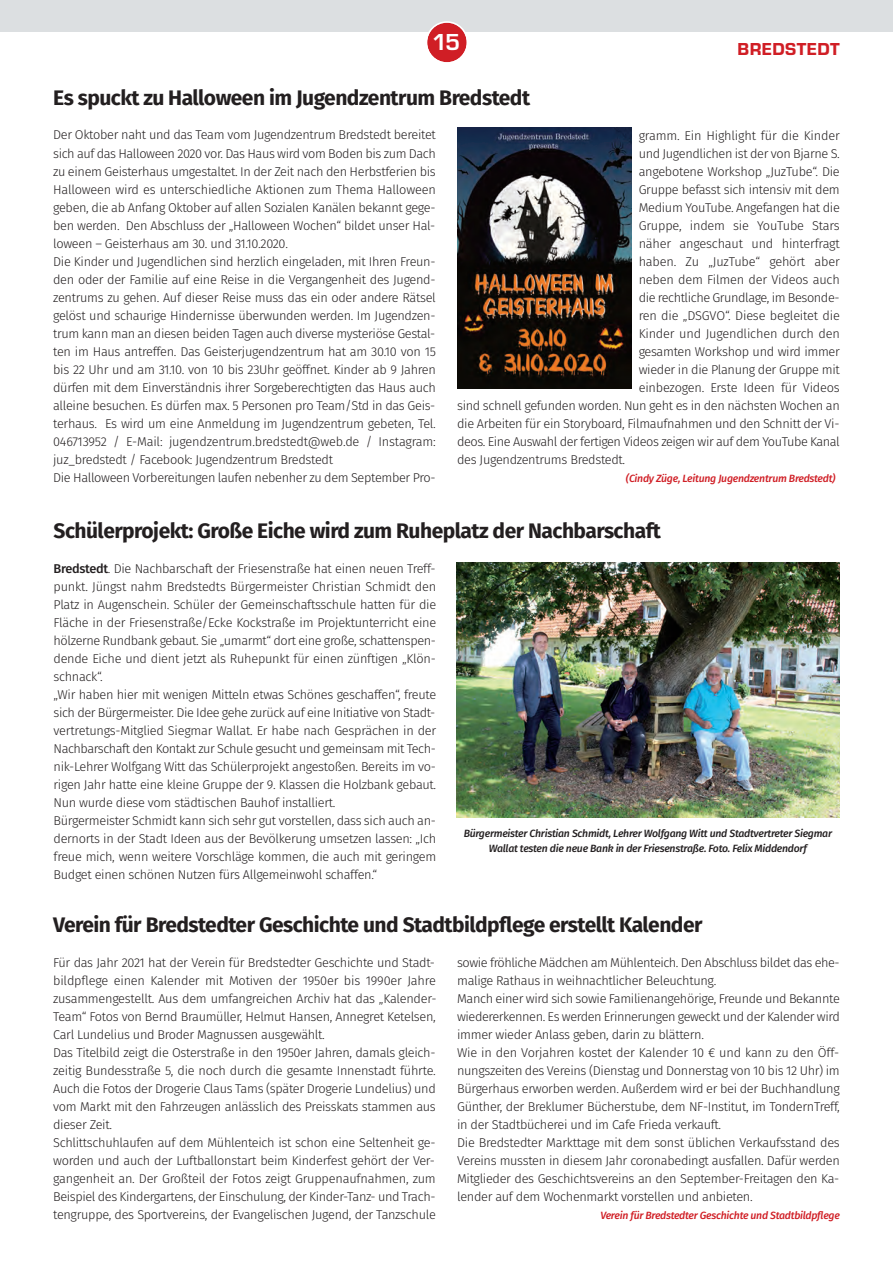
<style>
.page{position:relative;width:893px;height:1263px;background:#fff}
.page>*{position:absolute;margin:0;border:0;box-sizing:border-box;transform-origin:0 0}
.t1{font:700 24px "Eurostile T";color:#fff}
.t2{font:700 21px "Fira Sans";letter-spacing:-.025em;color:#231f20}
.t3{font:18px "Eurostile T Heav";letter-spacing:.025em;color:#d01e25}
.t4{font:300 12.75px/18px "Fira Sans";letter-spacing:-.025em;color:#231f20;text-align:justify}
.t5{font:italic 500 10.5px/15px "Fira Sans";letter-spacing:-.025em;color:#231f20;text-align:center}
.t6{font:italic 500 10.5px "Fira Sans";letter-spacing:-.025em;color:#d01e25}
.s1{font-weight:500}
</style>
<div class="page">
<div style="left:0;top:0;width:893px;height:32px;background:#dcdfe1"></div>
<svg style="left:427px;top:21px;width:40px;height:42px"></svg>
<img style="left:457px;top:128px;width:174px;height:261px">
<img style="left:457px;top:562px;width:383px;height:256px">
<p class="t1" style="left:432px;top:34px;width:29px">15</p>
<p class="t3" style="left:738px;top:43px;width:104px">BREDSTEDT</p>
<p class="t2" style="left:53px;top:89px;width:478px">Es spuckt zu Halloween im Jugendzentrum Bredstedt</p>
<p class="t4" style="left:53px;top:127px;width:384px">Der Oktober naht und das Team vom Jugendzentrum Bredstedt bereitet sich auf das Halloween 2020 vor. Das Haus wird vom Boden bis zum Dach zu einem Geisterhaus umgestaltet. In der Zeit nach den Herbstferien bis Halloween wird es unterschiedliche Aktionen zum Thema Halloween geben, die ab Anfang Oktober auf allen Sozialen Kanälen bekannt gege&shy;ben werden. Den Abschluss der „Halloween Wochen“ bildet unser Hal&shy;loween – Geisterhaus am 30. und 31.10.2020.</p>
<p class="t4" style="left:53px;top:253px;width:384px">Die Kinder und Jugendlichen sind herzlich eingeladen, mit Ihren Freun&shy;den oder der Familie auf eine Reise in die Vergangenheit des Jugend&shy;zentrums zu gehen. Auf dieser Reise muss das ein oder andere Rätsel gelöst und schaurige Hindernisse überwunden werden. Im Jugendzen&shy;trum kann man an diesen beiden Tagen auch diverse mysteriöse Gestal&shy;ten im Haus antreffen. Das Geisterjugendzentrum hat am 30.10 von 15 bis 22 Uhr und am 31.10. von 10 bis 23Uhr geöffnet. Kinder ab 9 Jahren dürfen mit dem Einverständnis ihrer Sorgeberechtigten das Haus auch alleine besuchen. Es dürfen max. 5 Personen pro Team/Std in das Geis&shy;terhaus. Es wird um eine Anmeldung im Jugendzentrum gebeten, Tel.<br>046713952 / E-Mail: jugendzentrum.bredstedt@web.de / Instagram: juz_bredstedt / Facebook: Jugendzentrum Bredstedt</p>
<p class="t4" style="left:53px;top:469px;width:384px">Die Halloween Vorbereitungen laufen nebenher zu dem September Pro-</p>
<p class="t4" style="left:639px;top:127px;width:203px">gramm. Ein Highlight für die Kinder</p>
<p class="t4" style="left:639px;top:145px;width:203px">und Jugendlichen ist der von Bjarne S.</p>
<p class="t4" style="left:639px;top:163px;width:203px">angebotene Workshop „JuzTube“. Die</p>
<p class="t4" style="left:639px;top:181px;width:203px">Gruppe befasst sich intensiv mit dem</p>
<p class="t4" style="left:639px;top:199px;width:203px">Medium YouTube. Angefangen hat die</p>
<p class="t4" style="left:639px;top:217px;width:203px">Gruppe, indem sie YouTube Stars</p>
<p class="t4" style="left:639px;top:235px;width:203px">näher angeschaut und hinterfragt</p>
<p class="t4" style="left:639px;top:253px;width:203px">haben. Zu „JuzTube“ gehört aber</p>
<p class="t4" style="left:639px;top:271px;width:203px">neben dem Filmen der Videos auch</p>
<p class="t4" style="left:639px;top:289px;width:202px">die rechtliche Grundlage, im Besonde-</p>
<p class="t4" style="left:639px;top:307px;width:203px">ren die „DSGVO“. Diese begleitet die</p>
<p class="t4" style="left:639px;top:325px;width:203px">Kinder und Jugendlichen durch den</p>
<p class="t4" style="left:639px;top:343px;width:203px">gesamten Workshop und wird immer</p>
<p class="t4" style="left:639px;top:361px;width:203px">wieder in die Planung der Gruppe mit</p>
<p class="t4" style="left:639px;top:379px;width:203px">einbezogen. Erste Ideen für Videos</p>
<p class="t4" style="left:457px;top:397px;width:384px">sind schnell gefunden worden. Nun geht es in den nächsten Wochen an</p>
<p class="t4" style="left:457px;top:415px;width:384px">die Arbeiten für ein Storyboard, Filmaufnahmen und den Schnitt der Vi-</p>
<p class="t4" style="left:457px;top:433px;width:384px">deos. Eine Auswahl der fertigen Videos zeigen wir auf dem YouTube Kanal</p>
<p class="t4" style="left:457px;top:451px;width:170px">des Jugendzentrums Bredstedt.</p>
<p class="t6" style="left:626px;top:474px;width:211px">(Cindy Züge, Leitung Jugendzentrum Bredstedt)</p>
<p class="t2" style="left:54px;top:522px;width:609px">Schülerprojekt: Große Eiche wird zum Ruheplatz der Nachbarschaft</p>
<p class="t4" style="left:54px;top:561px;width:384px"><span class="s1">Bredstedt</span>. Die Nachbarschaft der Friesenstraße hat einen neuen Treff&shy;punkt. Jüngst nahm Bredstedts Bürgermeister Christian Schmidt den Platz in Augenschein. Schüler der Gemeinschaftsschule hatten für die Fläche in der Friesenstraße/Ecke Kockstraße im Projektunterricht eine hölzerne Rundbank gebaut. Sie „umarmt“ dort eine große, schattenspen&shy;dende Eiche und dient jetzt als Ruhepunkt für einen zünftigen „Klön&shy;schnack“.</p>
<p class="t4" style="left:54px;top:687px;width:384px">„Wir haben hier mit wenigen Mitteln etwas Schönes geschaffen“, freute sich der Bürgermeister. Die Idee gehe zurück auf eine Initiative von Stadt&shy;vertretungs-Mitglied Siegmar Wallat. Er habe nach Gesprächen in der Nachbarschaft den Kontakt zur Schule gesucht und gemeinsam mit Tech&shy;nik-Lehrer Wolfgang Witt das Schülerprojekt angestoßen. Bereits im vo&shy;rigen Jahr hatte eine kleine Gruppe der 9. Klassen die Holzbank gebaut.<br>Nun wurde diese vom städtischen Bauhof installiert.</p>
<p class="t4" style="left:54px;top:813px;width:384px">Bürgermeister Schmidt kann sich sehr gut vorstellen, dass sich auch an&shy;dernorts in der Stadt Ideen aus der Bevölkerung umsetzen lassen: „Ich freue mich, wenn weitere Vorschläge kommen, die auch mit geringem Budget einen schönen Nutzen fürs Allgemeinwohl schaffen.“</p>
<p class="t5" style="left:464px;top:827px;width:370px">Bürgermeister Christian Schmidt, Lehrer Wolfgang Witt und Stadtvertreter Siegmar<br>Wallat testen die neue Bank in der Friesenstraße. Foto. Felix Middendorf</p>
<p class="t2" style="left:53px;top:916px;width:651px">Verein für Bredstedter Geschichte und Stadtbildpflege erstellt Kalender</p>
<p class="t4" style="left:53px;top:955px;width:385px">Für das Jahr 2021 hat der Verein für Bredstedter Geschichte und Stadt&shy;bildpflege einen Kalender mit Motiven der 1950er bis 1990er Jahre zusammengestellt. Aus dem umfangreichen Archiv hat das „Kalender-Team“ Fotos von Bernd Braumüller, Helmut Hansen, Annegret Ketelsen, Carl Lundelius und Broder Magnussen ausgewählt.</p>
<p class="t4" style="left:53px;top:1045px;width:384px">Das Titelbild zeigt die Osterstraße in den 1950er Jahren, damals gleich&shy;zeitig Bundesstraße 5, die noch durch die gesamte Innenstadt führte.<br>Auch die Fotos der Drogerie Claus Tams (später Drogerie Lundelius) und vom Markt mit den Fahrzeugen anlässlich des Preisskats stammen aus dieser Zeit.</p>
<p class="t4" style="left:53px;top:1135px;width:384px">Schlittschuhlaufen auf dem Mühlenteich ist schon eine Seltenheit ge&shy;worden und auch der Luftballonstart beim Kinderfest gehört der Ver&shy;gangenheit an. Der Großteil der Fotos zeigt Gruppenaufnahmen, zum Beispiel des Kindergartens, der Einschulung, der Kinder-Tanz- und Trach&shy;tengruppe, des Sportvereins, der Evangelischen Jugend, der Tanzschule</p>
<p class="t4" style="left:457px;top:955px;width:384px">sowie fröhliche Mädchen am Mühlenteich. Den Abschluss bildet das ehe&shy;malige Rathaus in weihnachtlicher Beleuchtung.</p>
<p class="t4" style="left:457px;top:991px;width:384px">Manch einer wird sich sowie Familienangehörige, Freunde und Bekannte wiedererkennen. Es werden Erinnerungen geweckt und der Kalender wird immer wieder Anlass geben, darin zu blättern.</p>
<p class="t4" style="left:457px;top:1045px;width:384px">Wie in den Vorjahren kostet der Kalender 10 € und kann zu den Öff&shy;nungszeiten des Vereins (Dienstag und Donnerstag von 10 bis 12 Uhr) im Bürgerhaus erworben werden. Außerdem wird er bei der Buchhandlung Günther, der Breklumer Bücherstube, dem NF-Institut, im TondernTreff, in der Stadtbücherei und im Cafe Frieda verkauft.</p>
<p class="t4" style="left:457px;top:1135px;width:384px">Die Bredstedter Markttage mit dem sonst üblichen Verkaufsstand des Vereins mussten in diesem Jahr coronabedingt ausfallen. Dafür werden Mitglieder des Geschichtsvereins an den September-Freitagen den Ka&shy;lender auf dem Wochenmarkt vorstellen und anbieten.</p>
<p class="t6" style="left:600px;top:1211px;width:241px">Verein für Bredstedter Geschichte und Stadtbildpflege</p>
</div>
